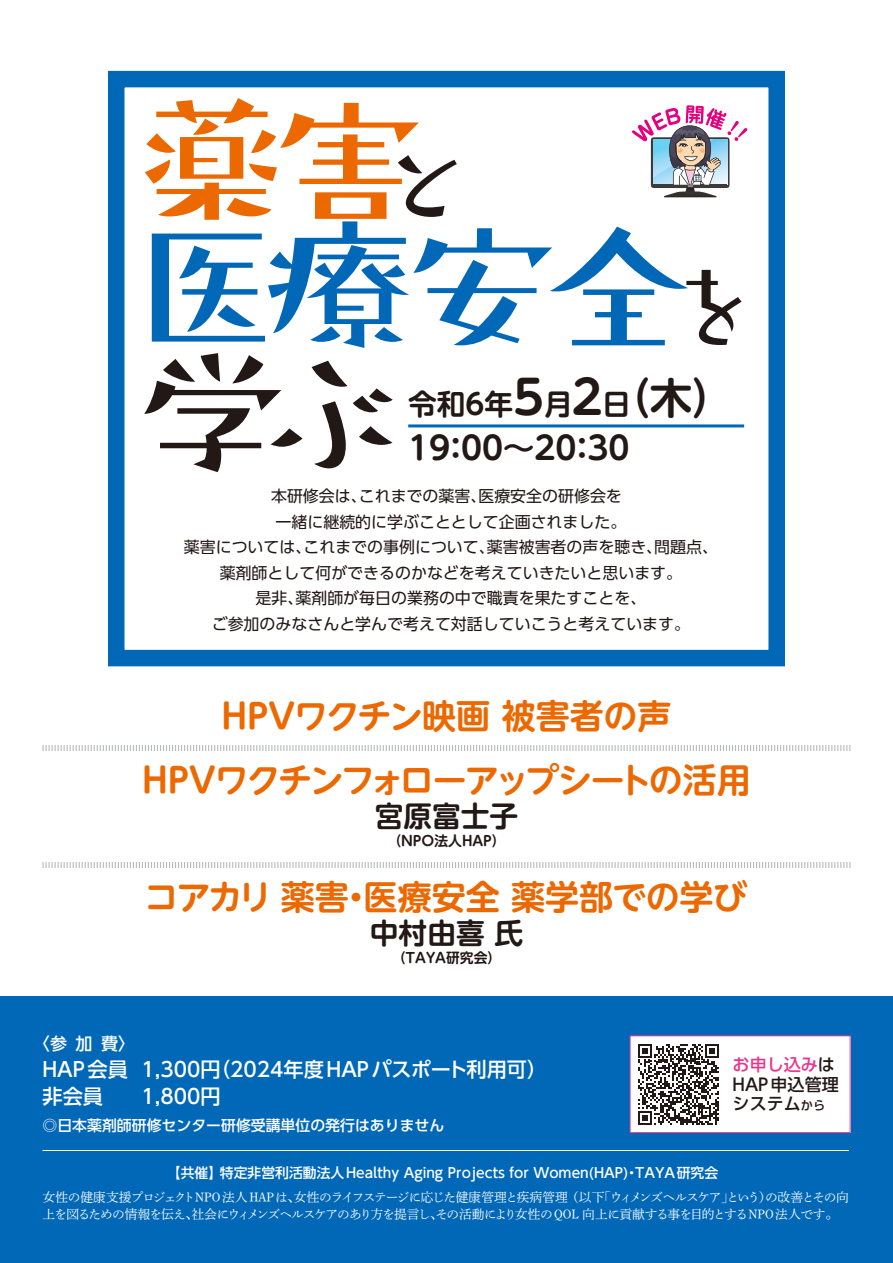
<style>
.page{position:relative;width:893px;height:1263px;background:#fff}
.page>*{position:absolute;margin:0;border:0;box-sizing:border-box;transform-origin:0 0}
.t1{font:151.5px/125.4px "Pal Ramune Std B";letter-spacing:-.135em;color:#0068b7;scale:1.05 1}
.t2{font:151.5px "Pal Ramune Std B";color:#221815;scale:1.05 1}
.t3{font:700 42.45px "UD Shin M Go Pr 6 N De";color:#221815}
.t4{font:700 34.05px/63.8px "UD Shin M Go Pr 6 N De";letter-spacing:-.02em;color:#ec6800;text-align:center}
.t5{font:700 34.05px "UD Shin M Go Pr 6 N De";color:#ec6800}
.t6{font:700 31.95px "UD Shin M Go Pr 6 N De";color:#221815}
.t7{font:700 28.65px "UD Shin M Go Pr 6 N De";color:#221815}
.t8{font:500 20.25px "UD Shin Go Pr 6 N";color:#fff}
.t9{font:500 17.1px/19.5px "UD Shin Go Pr 6 N";color:#221815}
.t10{font:500 16.95px "UD Shin Go Pr 6 N";color:#fff}
.t11{font:15.9px/25.5px "UD Shin Go Pr 6 N";color:#221815}
.t12{font:500 14.85px "UD Shin Go Pr 6 N";color:#fff}
.t13{font:500 13.8px "UD Shin Go Pr 6 N";color:#fff}
.t14{font:700 13.8px "UD Shin M Go Pr 6 N De";color:#221815}
.t15{font:12.75px/17px "Shuei Min Pr 6 N L";letter-spacing:-.06em;color:#fff}
.t16{font:12.75px "Shuei Min Pr 6 N L";letter-spacing:-.08em;color:#fff}
.t17{font:12.75px "Shuei Min Pr 6 N L";letter-spacing:-.1em;color:#fff}
.s1{color:#ec6800}
.s2{font-size:100.95px;color:#221815}
.s3{font-size:46.8px}
.s4{font-size:28.65px}
.s5{color:#e7378d}
.s6{font-size:12.15px}
</style>
<div class="page">
<div style="left:0;top:996px;width:893px;height:267px;background:#0068b7"></div>
<hr style="left:43px;top:1150px;width:806px;height:1px;background:#fff">
<div style="left:630px;top:1036px;width:220px;height:96px;background:#fff"></div>
<svg style="left:638px;top:1044px;width:81px;height:81px"></svg>
<div style="left:630px;top:1035px;width:220px;height:98px;border:1px solid #e7378d"></div>
<div style="left:108px;top:71px;width:677px;height:595px;border:16px solid #0068b7"></div>
<svg style="left:632px;top:105px;width:116px;height:92px"></svg>
<hr style="left:408px;top:424px;width:336px;height:3px;background:#0068b7">
<svg style="left:42px;top:745px;width:809px;height:6px"></svg>
<svg style="left:42px;top:862px;width:809px;height:6px"></svg>
<h1 class="t1" style="left:127px;top:91px;width:614px"><span class="s1">薬害</span><span class="s2">と<br></span>医療安全<span class="s2">を</span></h1>
<h2 class="t3" style="left:513px;top:362px;width:222px"><span class="s3">5 2</span><span class="s4">月</span> （<span class="s4">日</span> 木 (</h2>
<h1 class="t2" style="left:132px;top:297px;width:267px">学ぶ</h1>
<h3 class="t7" style="left:408px;top:380px;width:107px">令和6年</h3>
<h3 class="t6" style="left:408px;top:421px;width:223px">1 9：00~20：30</h3>
<p class="t11" style="left:478px;top:483px;width:145px">医療安全の研修会を</p>
<p class="t11" style="left:271px;top:483px;width:357px">本研修会は、<br>一緒に継続的に学ぶこととして企画されました。</p>
<p class="t11" style="left:359px;top:483px;width:129px">これまでの薬害、</p>
<p class="t11" style="left:303px;top:534px;width:193px">これまでの事例について、</p>
<p class="t11" style="left:184px;top:534px;width:129px">薬害については、</p>
<p class="t11" style="left:220px;top:559px;width:464px">薬剤師として何ができるのかなどを考えていきたいと思います。</p>
<p class="t11" style="left:295px;top:585px;width:352px">薬剤師が毎日の業務の中で職責を果たすことを、</p>
<p class="t11" style="left:487px;top:534px;width:177px">薬害被害者の声を聴き、</p>
<p class="t11" style="left:654px;top:534px;width:65px">問題点、</p>
<p class="t11" style="left:212px;top:585px;width:480px;text-indent:44px">是非、<br>ご参加のみなさんと学んで考えて対話していこうと考えています。</p>
<h3 class="t4" style="left:142px;top:682px;width:610px">HPVワクチン映画被害者の声<br>HPVワクチンフォローアップシートの活用</h3>
<h3 class="t7" style="left:375px;top:792px;width:145px">宮原富士子</h3>
<p class="t14" style="left:388px;top:829px;width:119px">（NPO法人HAP(</p>
<h3 class="t5" style="left:145px;top:868px;width:604px">コアカリ薬害医療安全薬学部での学び</h3>
<h3 class="t4" style="left:339px;top:863px;width:36px">・</h3>
<h3 class="t7" style="left:370px;top:909px;width:155px">中村由喜氏</h3>
<p class="t14" style="left:392px;top:946px;width:110px">（TAYA研究会(</p>
<p class="t10" style="left:33px;top:1030px;width:36px">〈参</p>
<p class="t10" style="left:76px;top:1030px;width:19px">加</p>
<p class="t10" style="left:101px;top:1030px;width:36px">費〈</p>
<p class="t8" style="left:43px;top:1053px;width:87px">HAP会員</p>
<p class="t8" style="left:43px;top:1079px;width:62px">非会員</p>
<p class="t8" style="left:142px;top:1053px;width:407px">1,300 （円 2024年度HAPパスポート利用可(</p>
<p class="t8" style="left:142px;top:1079px;width:81px">1,800円</p>
<p class="t12" style="left:43px;top:1113px;width:403px">◎日本薬剤師研修センター研修受講単位の発行はありません</p>
<p class="t13" style="left:167px;top:1161px;width:57px">【共催】</p>
<p class="t13" style="left:220px;top:1161px;width:420px">特定非営利活動法人Healthy Aging Projects for Women(HAP)・</p>
<p class="t13" style="left:635px;top:1161px;width:84px">TAYA研究会</p>
<p class="t9" style="left:733px;top:1054px;width:108px"><span class="s5">お申し込み</span>は<br>HAP申込管理システム<span class="s6">から</span></p>
<p class="t15" style="left:566px;top:1187px;width:40px">（以下</p>
<p class="t15" style="left:759px;top:1187px;width:14px">）</p>
<p class="t16" style="left:294px;top:1185px;width:276px">女性のライフステージに応じた健康管理と疾病管理</p>
<p class="t17" style="left:598px;top:1185px;width:252px">「ウィメンズヘルスケアというの改善とその向</p>
<p class="t15" style="left:43px;top:1187px;width:797px">女性の健康支援プロジェクトNPO法人HAPは、<br>上を図るための情報を伝え社会にウィメンズヘルスケアのあり方を提言しその活動により女性の QOL 向上に貢献する事を目的とするNPO 法人です。</p>
<p class="t15" style="left:721px;top:1187px;width:14px">」</p>
<p class="t15" style="left:185px;top:1204px;width:14px">、</p>
<p class="t15" style="left:430px;top:1204px;width:14px">、</p>
</div>
